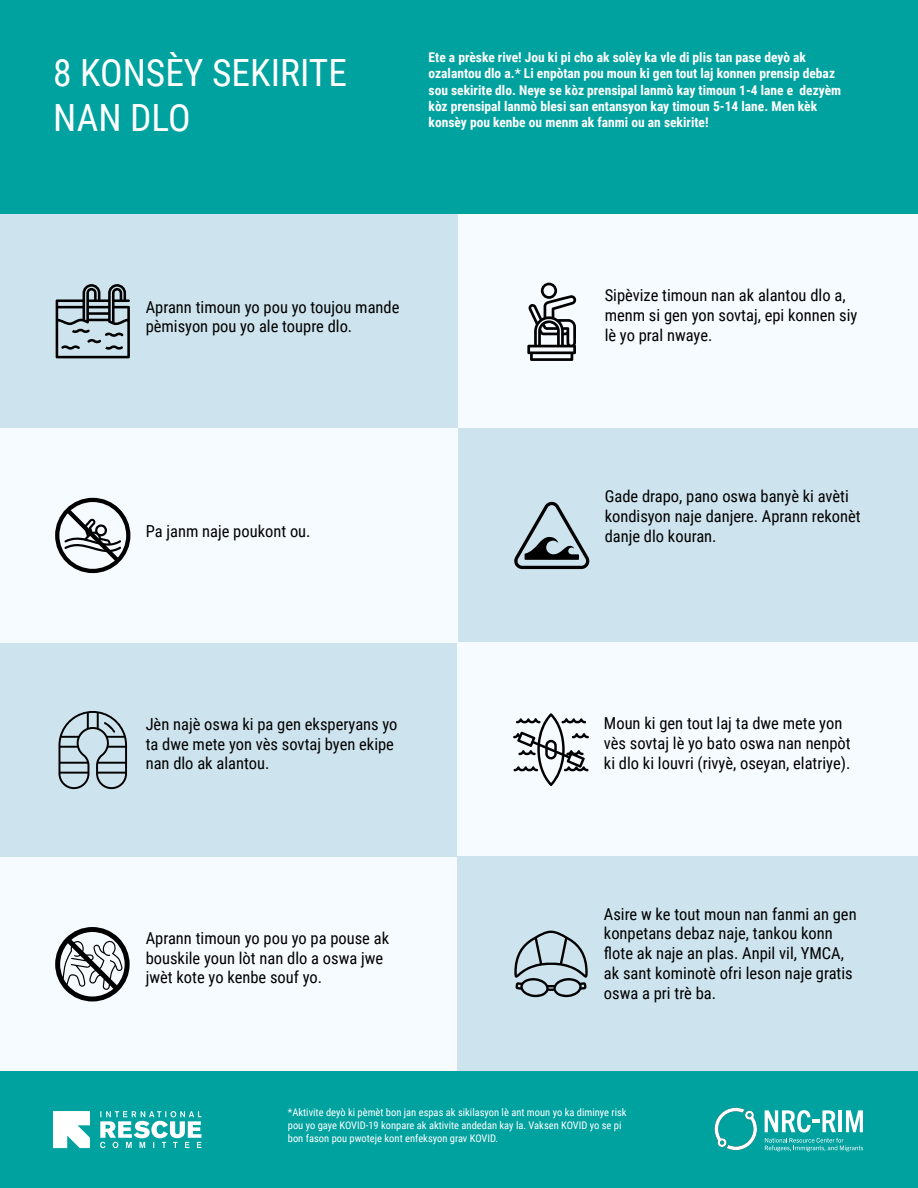
<style>
.page{position:relative;width:918px;height:1188px;background:#fff}
.page>*{position:absolute;margin:0;border:0;box-sizing:border-box;transform-origin:0 0}
.t1{font:37.5px/45px "Roboto Condensed";color:#fff}
.t2{font:16.5px/19.8px "Roboto Condensed";color:#000}
.t3{font:700 13.5px/16.2px "Roboto Condensed";color:#fff}
.t4{font:10.5px/12.6px "Roboto Condensed";color:#fff}
</style>
<div class="page">
<div style="left:0;top:0;width:918px;height:214px;background:#00a2a0"></div>
<div style="left:0;top:1071px;width:918px;height:117px;background:#00a2a0"></div>
<div style="left:0;top:214px;width:458px;height:214px;background:#cde3ed"></div>
<div style="left:458px;top:214px;width:460px;height:214px;background:#f6fbff"></div>
<div style="left:0;top:428px;width:458px;height:215px;background:#f6fbff"></div>
<div style="left:458px;top:428px;width:460px;height:215px;background:#cde3ed"></div>
<div style="left:0;top:643px;width:458px;height:214px;background:#cde3ed"></div>
<div style="left:457px;top:642px;width:461px;height:215px;background:#f6fbff"></div>
<div style="left:0;top:857px;width:457px;height:214px;background:#f6fbff"></div>
<div style="left:457px;top:857px;width:461px;height:214px;background:#cde3ed"></div>
<svg style="left:527px;top:283px;width:49px;height:78px"></svg>
<div style="left:55px;top:498px;width:75px;height:75px;border:4px solid #000;border-radius:50%"></div>
<svg style="left:62px;top:504px;width:62px;height:63px"></svg>
<svg style="left:514px;top:502px;width:75px;height:67px"></svg>
<svg style="left:56px;top:284px;width:74px;height:74px"></svg>
<svg style="left:59px;top:711px;width:68px;height:78px"></svg>
<svg style="left:513px;top:713px;width:76px;height:73px"></svg>
<svg style="left:55px;top:927px;width:75px;height:74px"></svg>
<svg style="left:514px;top:931px;width:74px;height:66px"></svg>
<svg style="left:53px;top:1111px;width:37px;height:37px"></svg>
<svg style="left:100px;top:1111px;width:101px;height:37px"></svg>
<svg style="left:765px;top:1110px;width:98px;height:41px"></svg>
<svg style="left:715px;top:1108px;width:42px;height:42px"></svg>
<p class="t1" style="left:53px;top:49px;width:295px">8 KONSÈY SEKIRITE<br>NAN DLO</p>
<p class="t3" style="left:429px;top:49px;width:414px">Ete a prèske rive! Jou ki pi cho ak solèy ka vle di plis tan pase deyò ak ozalantou dlo a.* Li enpòtan pou moun ki gen tout laj konnen prensip debaz sou sekirite dlo. Neye se kòz prensipal lanmò kay timoun 1-4 lane e dezyèm kòz prensipal lanmò blesi san entansyon kay timoun 5-14 lane. Men kèk konsèy pou kenbe ou menm ak fanmi ou an sekirite!</p>
<p class="t2" style="left:146px;top:296px;width:255px">Aprann timoun yo pou yo toujou mande pèmisyon pou yo ale toupre dlo.</p>
<p class="t2" style="left:146px;top:521px;width:166px">Pa janm naje poukont ou.</p>
<p class="t2" style="left:605px;top:285px;width:254px">Sipèvize timoun nan ak alantou dlo a, menm si gen yon sovtaj, epi konnen siy lè yo pral nwaye.</p>
<p class="t2" style="left:605px;top:486px;width:258px">Gade drapo, pano oswa banyè ki avèti kondisyon naje danjere. Aprann rekonèt danje dlo kouran.</p>
<p class="t2" style="left:146px;top:713px;width:253px">Jèn najè oswa ki pa gen eksperyans yo ta dwe mete yon vès sovtaj byen ekipe nan dlo ak alantou.</p>
<p class="t2" style="left:604px;top:713px;width:248px">Moun ki gen tout laj ta dwe mete yon vès sovtaj lè yo bato oswa nan nenpòt ki dlo ki louvri (rivyè, oseyan, elatriye).</p>
<p class="t2" style="left:146px;top:927px;width:245px">Aprann timoun yo pou yo pa pouse ak bouskile youn lòt nan dlo a oswa jwe jwèt kote yo kenbe souf yo.</p>
<p class="t2" style="left:604px;top:903px;width:254px">Asire w ke tout moun nan fanmi an gen konpetans debaz naje, tankou konn flote ak naje an plas. Anpil vil, YMCA, ak sant kominotè ofri leson naje gratis oswa a pri trè ba.</p>
<p class="t4" style="left:288px;top:1106px;width:340px">*Aktivite deyò ki pèmèt bon jan espas ak sikilasyon lè ant moun yo ka diminye risk pou yo gaye KOVID-19 konpare ak aktivite andedan kay la. Vaksen KOVID yo se pi bon fason pou pwoteje kont enfeksyon grav KOVID.</p>
</div>
